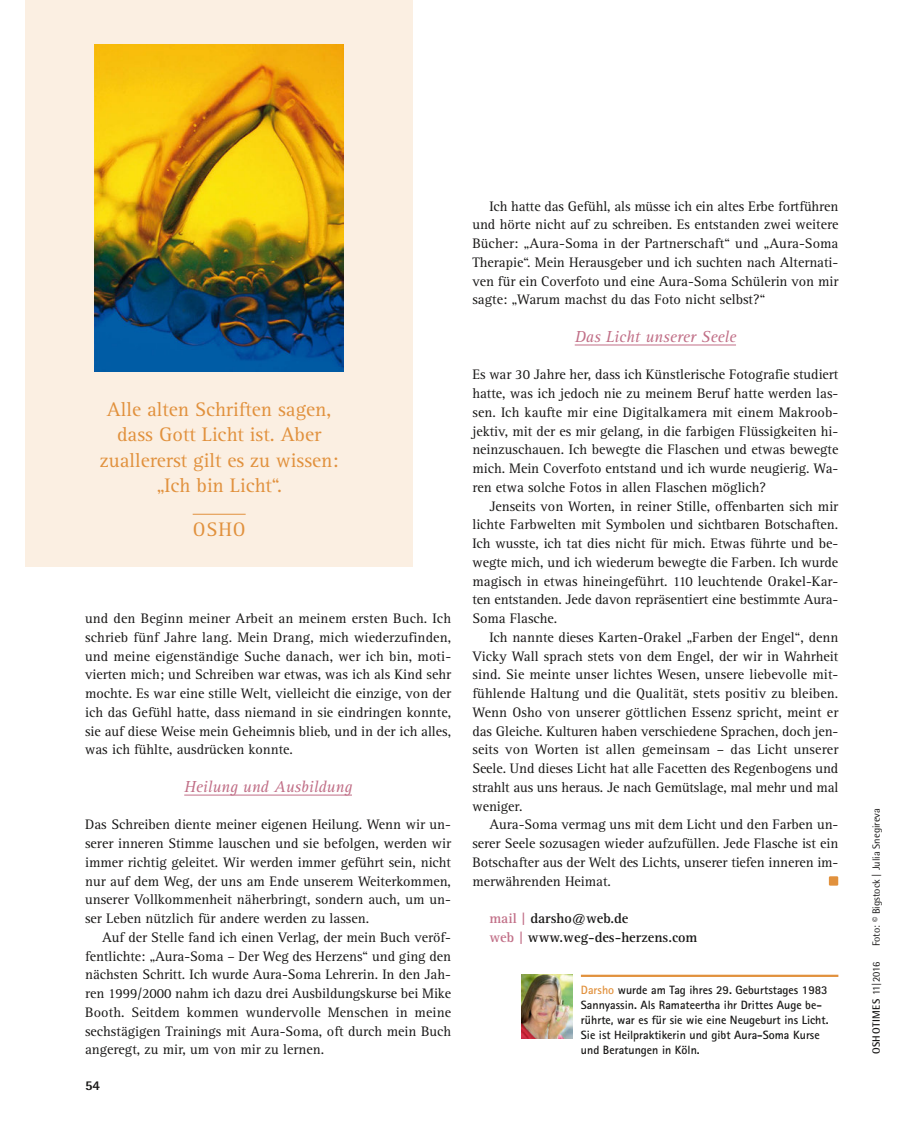
<style>
.page{position:relative;width:915px;height:1127px;background:#fff}
.page>*{position:absolute;margin:0;border:0;box-sizing:border-box;transform-origin:0 0}
.t1{font:20.25px/25.5px "Rotis Serif";color:#e1913d;text-align:center}
.t2{font:italic 16.5px "Rotis Serif";color:#c16f87}
.t3{font:14.25px/18.8px "Rotis Serif";color:#181716;text-align:justify}
.t4{font:700 14.25px/18.8px "Rotis Serif";color:#181716}
.t5{font:800 13.5px "Rotis Semi Sans";color:#181716}
.t6{font:700 12px/15px "Rotis Sans Serif";color:#181716}
.t7{font:10.5px "Rotis Semi Sans";color:#181716}
.t8{font:700 10.5px "Rotis Semi Sans";letter-spacing:.05em;color:#181716}
.s1{color:#c16f87}
.s2{color:#e1913d}
.s3{font-weight:400}
</style>
<div class="page">
<hr style="left:184px;top:795px;width:168px;height:1px;background:#c16f87">
<hr style="left:574px;top:345px;width:161px;height:1px;background:#c16f87">
<div style="left:828px;top:876px;width:9px;height:9px;background:#e1913d"></div>
<hr style="left:580px;top:975px;width:258px;height:2px;background:#e1913d">
<img style="left:521px;top:975px;width:51px;height:64px">
<div style="left:26px;top:0;width:386px;height:567px;background:#fbefe2"></div>
<img style="left:95px;top:45px;width:248px;height:327px">
<hr style="left:193px;top:514px;width:52px;height:1px;background:#e1913d">
<p class="t1" style="left:100px;top:397px;width:240px">Alle alten Schriften sagen, dass Gott Licht ist. Aber zuallererst gilt es zu wissen: „Ich bin Licht“.</p>
<p class="t1" style="left:193px;top:517px;width:54px">OSHO</p>
<p class="t3" style="left:85px;top:609px;width:367px">und den Beginn meiner Arbeit an meinem ersten Buch. Ich schrieb fünf Jahre lang. Mein Drang, mich wiederzufinden, und meine eigenständige Suche danach, wer ich bin, moti&shy;vierten mich; und Schreiben war etwas, was ich als Kind sehr mochte. Es war eine stille Welt, vielleicht die einzige, von der ich das Gefühl hatte, dass niemand in sie eindringen konnte, sie auf diese Weise mein Geheimnis blieb, und in der ich alles, was ich fühlte, ausdrücken konnte.</p>
<p class="t2" style="left:184px;top:777px;width:169px">Heilung und Ausbildung</p>
<p class="t3" style="left:85px;top:816px;width:367px">Das Schreiben diente meiner eigenen Heilung. Wenn wir un-</p>
<p class="t3" style="left:85px;top:834px;width:367px">serer inneren Stimme lauschen und sie befolgen, werden wir</p>
<p class="t3" style="left:85px;top:853px;width:367px">immer richtig geleitet. Wir werden immer geführt sein, nicht</p>
<p class="t3" style="left:85px;top:872px;width:367px">nur auf dem Weg, der uns am Ende unserem Weiterkommen,</p>
<p class="t3" style="left:85px;top:891px;width:367px">unserer Vollkommenheit näherbringt, sondern auch, um un-</p>
<p class="t3" style="left:85px;top:909px;width:285px">ser Leben nützlich für andere werden zu lassen.</p>
<p class="t3" style="left:102px;top:928px;width:350px">Auf der Stelle fand ich einen Verlag, der mein Buch veröf-</p>
<p class="t3" style="left:85px;top:947px;width:367px">fentlichte: „Aura-Soma – Der Weg des Herzens“ und ging den</p>
<p class="t3" style="left:85px;top:966px;width:367px">nächsten Schritt. Ich wurde Aura-Soma Lehrerin. In den Jah-</p>
<p class="t3" style="left:85px;top:984px;width:367px">ren 1999/2000 nahm ich dazu drei Ausbildungskurse bei Mike</p>
<p class="t3" style="left:85px;top:1003px;width:367px">Booth. Seitdem kommen wundervolle Menschen in meine</p>
<p class="t3" style="left:85px;top:1022px;width:367px">sechstägigen Trainings mit Aura-Soma, oft durch mein Buch</p>
<p class="t3" style="left:85px;top:1041px;width:240px">angeregt, zu mir, um von mir zu lernen.</p>
<p class="t5" style="left:85px;top:1076px;width:16px">54</p>
<p class="t3" style="left:472px;top:197px;width:367px;text-indent:17px">Ich hatte das Gefühl, als müsse ich ein altes Erbe fortführen und hörte nicht auf zu schreiben. Es entstanden zwei weitere Bücher: „Aura-Soma in der Partnerschaft“ und „Aura-Soma Therapie“. Mein Herausgeber und ich suchten nach Alternati&shy;ven für ein Coverfoto und eine Aura-Soma Schülerin von mir sagte: „Warum machst du das Foto nicht selbst?“</p>
<p class="t2" style="left:574px;top:327px;width:163px">Das Licht unserer Seele</p>
<p class="t3" style="left:472px;top:366px;width:367px">Es war 30 Jahre her, dass ich Künstlerische Fotografie studiert</p>
<p class="t3" style="left:472px;top:384px;width:367px">hatte, was ich jedoch nie zu meinem Beruf hatte werden las-</p>
<p class="t3" style="left:472px;top:403px;width:367px">sen. Ich kaufte mir eine Digitalkamera mit einem Makroob-</p>
<p class="t3" style="left:472px;top:422px;width:367px">jektiv, mit der es mir gelang, in die farbigen Flüssigkeiten hi-</p>
<p class="t3" style="left:472px;top:441px;width:367px">neinzuschauen. Ich bewegte die Flaschen und etwas bewegte</p>
<p class="t3" style="left:472px;top:459px;width:367px">mich. Mein Coverfoto entstand und ich wurde neugierig. Wa-</p>
<p class="t3" style="left:472px;top:478px;width:295px">ren etwa solche Fotos in allen Flaschen möglich?</p>
<p class="t3" style="left:489px;top:497px;width:350px">Jenseits von Worten, in reiner Stille, offenbarten sich mir</p>
<p class="t3" style="left:472px;top:516px;width:367px">lichte Farbwelten mit Symbolen und sichtbaren Botschaften.</p>
<p class="t3" style="left:472px;top:534px;width:367px">Ich wusste, ich tat dies nicht für mich. Etwas führte und be-</p>
<p class="t3" style="left:472px;top:553px;width:367px">wegte mich, und ich wiederum bewegte die Farben. Ich wurde</p>
<p class="t3" style="left:472px;top:572px;width:367px">magisch in etwas hineingeführt. 110 leuchtende Orakel-Kar-</p>
<p class="t3" style="left:472px;top:591px;width:367px">ten entstanden. Jede davon repräsentiert eine bestimmte Aura-</p>
<p class="t3" style="left:472px;top:609px;width:86px">Soma Flasche.</p>
<p class="t3" style="left:489px;top:628px;width:350px">Ich nannte dieses Karten-Orakel „Farben der Engel“, denn</p>
<p class="t3" style="left:472px;top:647px;width:367px">Vicky Wall sprach stets von dem Engel, der wir in Wahrheit</p>
<p class="t3" style="left:472px;top:666px;width:367px">sind. Sie meinte unser lichtes Wesen, unsere liebevolle mit-</p>
<p class="t3" style="left:472px;top:684px;width:367px">fühlende Haltung und die Qualität, stets positiv zu bleiben.</p>
<p class="t3" style="left:472px;top:703px;width:367px">Wenn Osho von unserer göttlichen Essenz spricht, meint er</p>
<p class="t3" style="left:472px;top:722px;width:367px">das Gleiche. Kulturen haben verschiedene Sprachen, doch jen-</p>
<p class="t3" style="left:472px;top:741px;width:367px">seits von Worten ist allen gemeinsam – das Licht unserer</p>
<p class="t3" style="left:472px;top:759px;width:367px">Seele. Und dieses Licht hat alle Facetten des Regenbogens und</p>
<p class="t3" style="left:472px;top:778px;width:367px">strahlt aus uns heraus. Je nach Gemütslage, mal mehr und mal</p>
<p class="t3" style="left:472px;top:797px;width:52px">weniger.</p>
<p class="t3" style="left:489px;top:816px;width:350px">Aura-Soma vermag uns mit dem Licht und den Farben un-</p>
<p class="t3" style="left:472px;top:834px;width:367px">serer Seele sozusagen wieder aufzufüllen. Jede Flasche ist ein</p>
<p class="t3" style="left:472px;top:853px;width:367px">Botschafter aus der Welt des Lichts, unserer tiefen inneren im-</p>
<p class="t3" style="left:472px;top:872px;width:140px">merwährenden Heimat.</p>
<p class="t4" style="left:489px;top:909px;width:209px"><span class="s1">mail |</span> darsho@web.de<br><span class="s1">web |</span> www.weg-des-herzens.com</p>
<p class="t6" style="left:580px;top:983px;width:249px"><span class="s2">Darsho</span> wurde am Tag ihres 29. Geburtstages 1983<br>Sannyassin. Als Ramateertha ihr Drittes Auge be&shy;rührte, war es für sie wie eine Neugeburt ins Licht.<br>Sie ist Heilpraktikerin und gibt Aura-Soma Kurse und Beratungen in Köln.</p>
<p class="t7" style="left:869px;top:946px;width:140px;rotate:-90deg">Foto: © Bigstock | Julia Snegireva</p>
<p class="t8" style="left:872px;top:1054px;width:94px;rotate:-90deg">OSHOTIMES <span class="s3">11|2016</span></p>
</div>
